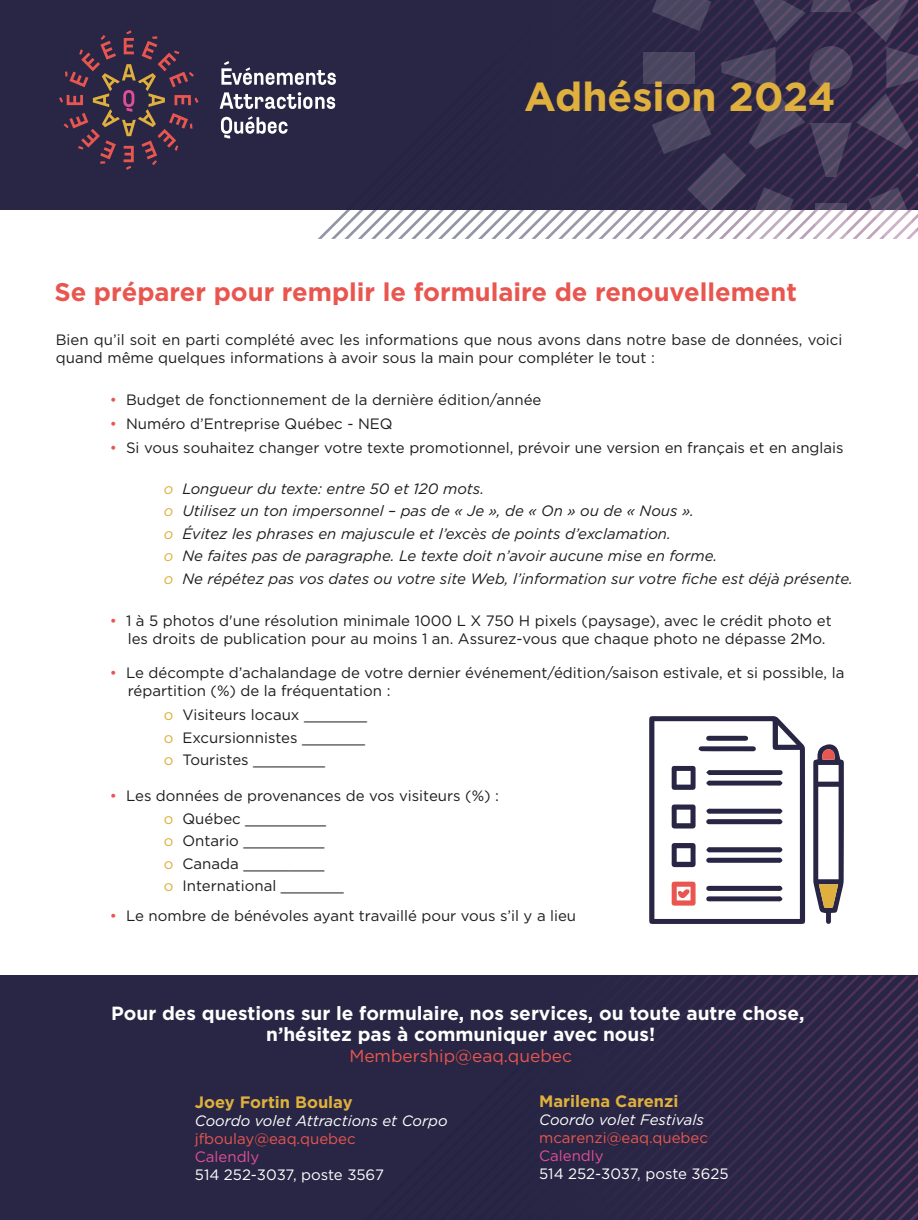
<style>
.page{position:relative;width:918px;height:1220px;background:#fff}
.page>*{position:absolute;margin:0;border:0;box-sizing:border-box;transform-origin:0 0}
.t1{font:700 40.35px "Gotham";color:#dfb03d}
.t2{font:700 25.5px "Gotham";color:#e95650}
.t3{font:700 19.05px/20.9px "Gotham";color:#fff;text-align:center}
.t4{font:17.25px "Gotham";color:#e95650}
.t5{font:700 16.5px "Gotham";color:#dfb03d}
.t6{font:15px/22.5px "Gotham";color:#1d1d1b}
.t7{font:italic 15px/22.5px "Gotham";color:#1d1d1b}
.t8{font:italic 15px "Gotham";color:#fff}
.t9{font:15px "Gotham";color:#fff}
.t10{font:15px "Gotham";color:#e95650}
.t11{font:15px "Gotham";color:#df4f95}
.s1{color:#e95650}
.s2{color:#dfb03d}
</style>
<div class="page">
<div style="left:0;top:975px;width:918px;height:245px;background:#282644"></div>
<svg style="left:658px;top:975px;width:260px;height:245px"></svg>
<div style="left:0;top:0;width:918px;height:209px;background:#282644"></div>
<svg style="left:318px;top:0;width:334px;height:239px"></svg>
<div style="left:644px;top:52px;width:51px;height:32px;background:#48465f"></div>
<svg style="left:652px;top:0;width:266px;height:239px"></svg>
<svg style="left:59px;top:30px;width:140px;height:140px"></svg>
<svg style="left:220px;top:92px;width:115px;height:17px"></svg>
<svg style="left:221px;top:61px;width:115px;height:24px"></svg>
<svg style="left:221px;top:116px;width:67px;height:22px"></svg>
<svg style="left:813px;top:744px;width:31px;height:180px"></svg>
<svg style="left:649px;top:716px;width:156px;height:208px"></svg>
<h1 class="t1" style="left:524px;top:73px;width:313px">Adhésion 2024</h1>
<h2 class="t2" style="left:54px;top:277px;width:744px">Se préparer pour remplir le formulaire de renouvellement</h2>
<p class="t6" style="left:56px;top:330px;width:788px;line-height:18px">Bien qu’il soit en parti complété avec les informations que nous avons dans notre base de données, voici quand même quelques informations à avoir sous la main pour compléter le tout :</p>
<p class="t6" style="left:110px;top:388px;width:433px"><span class="s1">•</span> Budget de fonctionnement de la dernière édition/année</p>
<p class="t6" style="left:110px;top:412px;width:284px"><span class="s1">•</span> Numéro d’Entreprise Québec - NEQ</p>
<p class="t6" style="left:110px;top:436px;width:735px"><span class="s1">•</span> Si vous souhaitez changer votre texte promotionnel, prévoir une version en français et en anglais</p>
<p class="t7" style="left:164px;top:477px;width:691px"><span class="s2">o</span> Longueur du texte: entre 50 et 120 mots.<br><span class="s2">o</span> Utilisez un ton impersonnel – pas de « Je », de « On » ou de « Nous ».<br><span class="s2">o</span> Évitez les phrases en majuscule et l’excès de points d’exclamation.<br><span class="s2">o</span> Ne faites pas de paragraphe. Le texte doit n’avoir aucune mise en forme.<br><span class="s2">o</span> Ne répétez pas vos dates ou votre site Web, l’information sur votre fiche est déjà présente.</p>
<p class="t6" style="left:128px;top:611px;width:705px;line-height:18px;text-indent:-18px"><span class="s1">•</span> 1 à 5 photos d'une résolution minimale 1000 L X 750 H pixels (paysage), avec le crédit photo et les droits de publication pour au moins 1 an. Assurez-vous que chaque photo ne dépasse 2Mo.</p>
<p class="t6" style="left:128px;top:663px;width:718px;line-height:18px;text-indent:-18px"><span class="s1">•</span> Le décompte d’achalandage de votre dernier événement/édition/saison estivale, et si possible, la répartition (%) de la fréquentation :</p>
<p class="t6" style="left:164px;top:703px;width:205px"><span class="s2">o</span> Visiteurs locaux _______ <span class="s2">o</span> Excursionnistes _______ <span class="s2">o</span> Touristes ________</p>
<p class="t6" style="left:164px;top:784px;width:337px;text-indent:-54px"><span class="s1">•</span> Les données de provenances de vos visiteurs (%) : <span class="s2">o</span> Québec _________<br><span class="s2">o</span> Ontario _________<br><span class="s2">o</span> Canada _________<br><span class="s2">o</span> International _______</p>
<p class="t6" style="left:110px;top:904px;width:468px"><span class="s1">•</span> Le nombre de bénévoles ayant travaillé pour vous s’il y a lieu</p>
<p class="t3" style="left:111px;top:1002px;width:695px">Pour des questions sur le formulaire, nos services, ou toute autre chose, n’hésitez pas à communiquer avec nous!</p>
<p class="t4" style="left:349px;top:1044px;width:224px">Membership@eaq.quebec</p>
<p class="t5" style="left:195px;top:1093px;width:159px">Joey Fortin Boulay</p>
<p class="t8" style="left:195px;top:1113px;width:254px">Coordo volet Attractions et Corpo</p>
<p class="t10" style="left:195px;top:1129px;width:162px">jfboulay@eaq.quebec</p>
<p class="t11" style="left:195px;top:1147px;width:66px">Calendly</p>
<p class="t9" style="left:195px;top:1165px;width:191px">514 252-3037, poste 3567</p>
<p class="t5" style="left:539px;top:1092px;width:141px">Marilena Carenzi</p>
<p class="t8" style="left:539px;top:1112px;width:166px">Coordo volet Festivals</p>
<p class="t10" style="left:539px;top:1129px;width:170px">mcarenzi@eaq.quebec</p>
<p class="t11" style="left:539px;top:1147px;width:66px">Calendly</p>
<p class="t9" style="left:539px;top:1165px;width:191px">514 252-3037, poste 3625</p>
</div>
